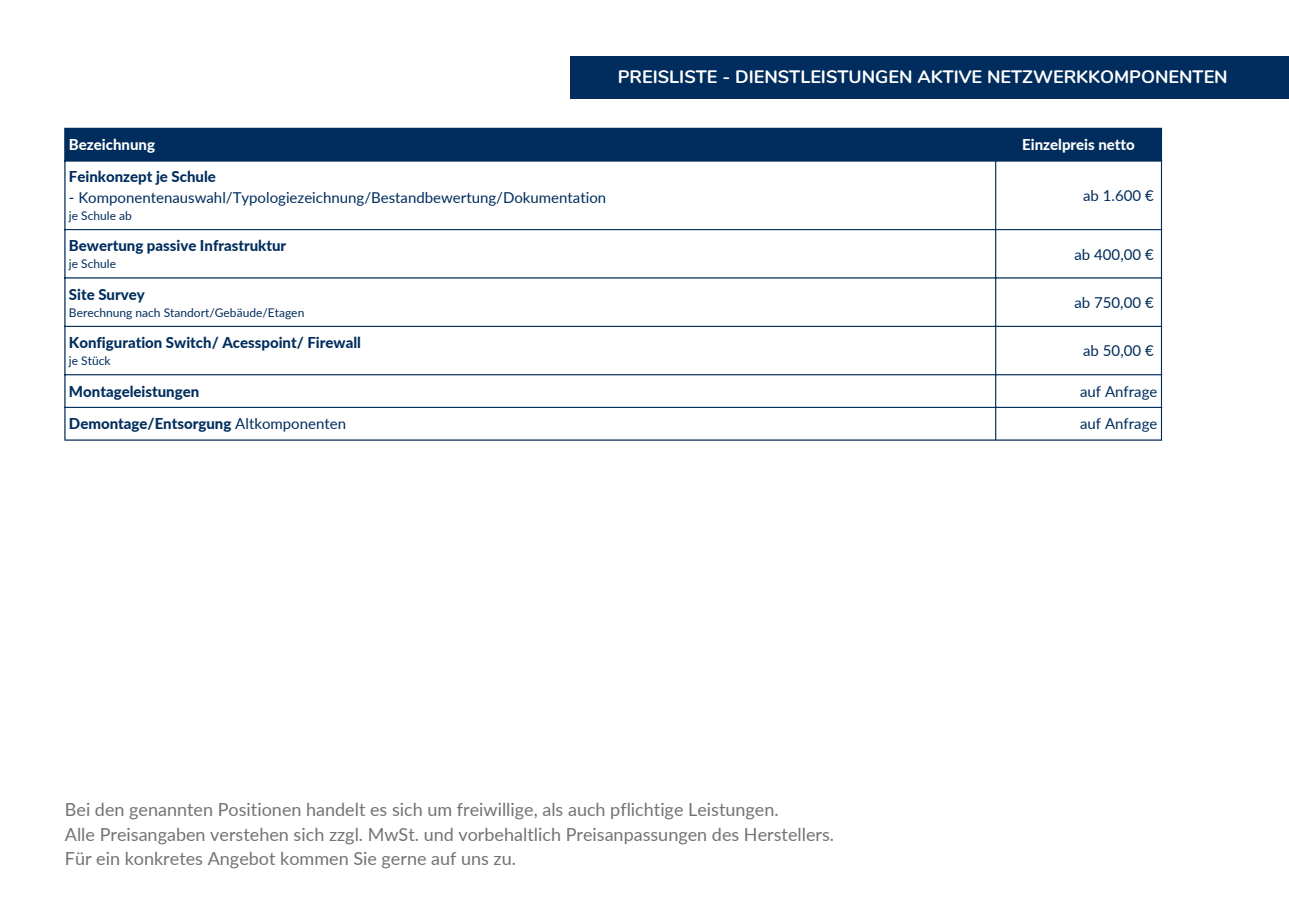
<style>
.page{position:relative;width:1289px;height:918px;background:#fff}
.page>*{position:absolute;margin:0;border:0;box-sizing:border-box;transform-origin:0 0}
.t1{font:18px/24.8px "Lato";color:#737373}
.t2{font:700 18px "Nunito";color:#fff}
.t3{font:800 15px "Lato";color:#002d5d}
.t4{font:15px "Lato";color:#002d5d}
.t5{font:800 15px "Lato";color:#fff}
.t6{font:12px "Lato";color:#002d5d}
.s1{font-weight:400}
</style>
<div class="page">
<div style="left:570px;top:56px;width:718px;height:43px;background:#002d5d"></div>
<div style="left:66px;top:129px;width:1094px;height:31px;background:#002d5d"></div>
<hr style="left:64px;top:129px;width:2px;height:310px;background:#002d5d">
<hr style="left:994px;top:129px;width:2px;height:310px;background:#002d5d">
<hr style="left:1160px;top:129px;width:1px;height:310px;background:#002d5d">
<hr style="left:64px;top:128px;width:1097px;height:1px;background:#002d5d">
<hr style="left:64px;top:160px;width:1097px;height:2px;background:#002d5d">
<hr style="left:64px;top:229px;width:1097px;height:1px;background:#002d5d">
<hr style="left:64px;top:277px;width:1097px;height:2px;background:#002d5d">
<hr style="left:64px;top:326px;width:1097px;height:1px;background:#002d5d">
<hr style="left:64px;top:374px;width:1097px;height:1px;background:#002d5d">
<hr style="left:64px;top:407px;width:1097px;height:1px;background:#002d5d">
<hr style="left:64px;top:439px;width:1097px;height:2px;background:#002d5d">
<p class="t2" style="left:617px;top:65px;width:611px">PREISLISTE - DIENSTLEISTUNGEN AKTIVE NETZWERKKOMPONENTEN</p>
<p class="t5" style="left:69px;top:135px;width:88px">Bezeichnung</p>
<p class="t5" style="left:1021px;top:135px;width:114px">Einzelpreis netto</p>
<p class="t3" style="left:69px;top:167px;width:148px">Feinkonzept je Schule</p>
<p class="t4" style="left:69px;top:188px;width:539px">- Komponentenauswahl/Typologiezeichnung/Bestandbewertung/Dokumentation</p>
<p class="t6" style="left:69px;top:208px;width:64px">je Schule ab</p>
<p class="t4" style="left:1082px;top:186px;width:72px">ab 1.600 €</p>
<p class="t3" style="left:69px;top:237px;width:219px">Bewertung passive Infrastruktur</p>
<p class="t6" style="left:69px;top:257px;width:49px">je Schule</p>
<p class="t3" style="left:69px;top:285px;width:77px">Site Survey</p>
<p class="t6" style="left:69px;top:305px;width:237px">Berechnung nach Standort/Gebäude/Etagen</p>
<p class="t3" style="left:69px;top:333px;width:293px">Konfiguration Switch/ Acesspoint/ Firewall</p>
<p class="t6" style="left:69px;top:353px;width:43px">je Stück</p>
<p class="t4" style="left:1074px;top:245px;width:81px">ab 400,00 €</p>
<p class="t4" style="left:1074px;top:293px;width:81px">ab 750,00 €</p>
<p class="t4" style="left:1082px;top:342px;width:72px">ab 50,00 €</p>
<p class="t3" style="left:69px;top:382px;width:132px">Montageleistungen</p>
<p class="t4" style="left:1079px;top:382px;width:79px">auf Anfrage</p>
<p class="t3" style="left:69px;top:415px;width:279px">Demontage/Entsorgung <span class="s1">Altkomponenten</span></p>
<p class="t4" style="left:1079px;top:415px;width:79px">auf Anfrage</p>
<p class="t1" style="left:65px;top:796px;width:770px">Bei den genannten Positionen handelt es sich um freiwillige, als auch pflichtige Leistungen.<br>Alle Preisangaben verstehen sich zzgl. MwSt. und vorbehaltlich Preisanpassungen des Herstellers.<br>Für ein konkretes Angebot kommen Sie gerne auf uns zu.</p>
</div>
